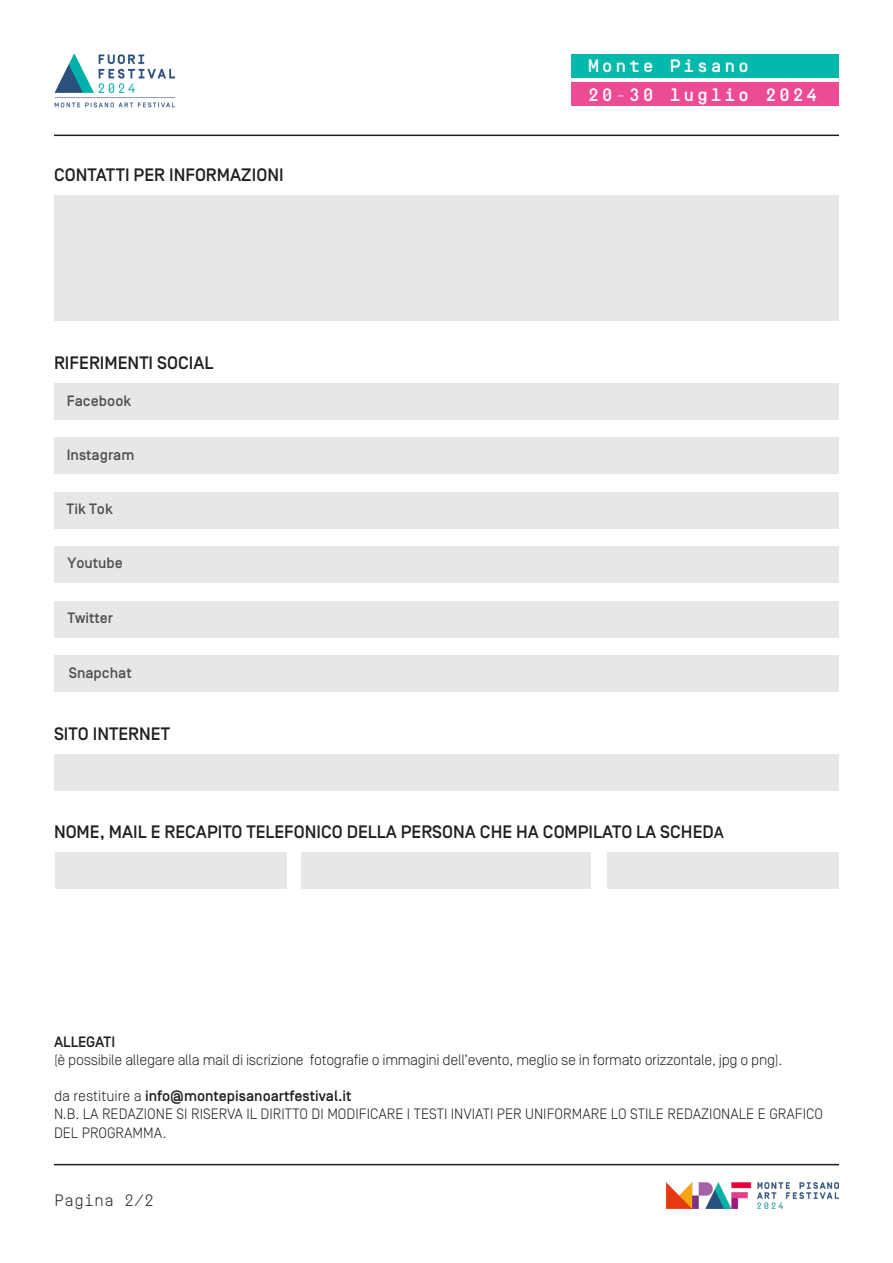
<style>
.page{position:relative;width:893px;height:1263px;background:#fff}
.page>*{position:absolute;margin:0;border:0;box-sizing:border-box;transform-origin:0 0}
.t1{font:500 18px "Simplon BP";color:#231f20}
.t2{font:500 18px/28.5px "Simplon BP Mono";letter-spacing:.15em;color:#fff}
.t3{font:300 16.5px "Simplon BP Mono";color:#231f20}
.t4{font:300 15px/17.1px "Simplon BP";color:#231f20}
.t5{font:300 15px "Simplon BP";letter-spacing:-.02em;color:#231f20}
.t6{font:500 15px "Simplon BP";color:#505050}
.t7{font:500 15px "Simplon BP";color:#231f20}
.s1{font-size:16.5px}
.s2{font-weight:500}
</style>
<div class="page">
<div style="left:55px;top:754px;width:784px;height:36px;background:#e6e7e9"></div>
<img style="left:54px;top:54px;width:121px;height:54px">
<div style="left:571px;top:54px;width:268px;height:23px;background:#03b9ac"></div>
<div style="left:571px;top:82px;width:268px;height:24px;background:#ee4b95"></div>
<hr style="left:54px;top:1164px;width:785px;height:1px;background:#231f20">
<hr style="left:54px;top:135px;width:785px;height:1px;background:#231f20">
<div style="left:55px;top:196px;width:784px;height:125px;background:#e6e7e9"></div>
<div style="left:55px;top:383px;width:784px;height:37px;background:#e6e7e9"></div>
<div style="left:55px;top:437px;width:784px;height:37px;background:#e6e7e9"></div>
<div style="left:55px;top:492px;width:784px;height:37px;background:#e6e7e9"></div>
<div style="left:55px;top:546px;width:784px;height:37px;background:#e6e7e9"></div>
<div style="left:55px;top:601px;width:784px;height:36px;background:#e6e7e9"></div>
<div style="left:55px;top:655px;width:784px;height:37px;background:#e6e7e9"></div>
<div style="left:55px;top:852px;width:231px;height:37px;background:#e6e7e9"></div>
<div style="left:302px;top:852px;width:289px;height:37px;background:#e6e7e9"></div>
<div style="left:607px;top:852px;width:232px;height:37px;background:#e6e7e9"></div>
<img style="left:666px;top:1182px;width:173px;height:27px">
<p class="t1" style="left:54px;top:165px;width:231px">CONTATTI PER INFORMAZIONI</p>
<p class="t1" style="left:54px;top:352px;width:161px">RIFERIMENTI SOCIAL</p>
<p class="t6" style="left:67px;top:392px;width:66px">Facebook</p>
<p class="t6" style="left:67px;top:446px;width:69px">Instagram</p>
<p class="t6" style="left:67px;top:501px;width:48px">Tik Tok</p>
<p class="t6" style="left:67px;top:554px;width:57px">Youtube</p>
<p class="t6" style="left:67px;top:609px;width:47px">Twitter</p>
<p class="t6" style="left:69px;top:664px;width:65px">Snapchat</p>
<p class="t1" style="left:54px;top:723px;width:117px">SITO INTERNET</p>
<p class="t2" style="left:588px;top:51px;width:231px">Monte Pisano<br>20-30 luglio 2024</p>
<p class="t1" style="left:54px;top:821px;width:671px">NOME, MAIL E RECAPITO TELEFONICO DELLA PERSONA CHE HA COMPILATO LA SCHED<span class="s1">A</span></p>
<p class="t7" style="left:54px;top:1034px;width:63px">ALLEGATI</p>
<p class="t5" style="left:54px;top:1051px;width:730px">(è possibile allegare alla mail di iscrizione fotografie o immagini dell’evento, meglio se in formato orizzontale, jpg o png).</p>
<p class="t4" style="left:54px;top:1087px;width:771px">da restituire a <span class="s2">info@montepisanoartfestival.it<br></span>N.B. LA REDAZIONE SI RISERVA IL DIRITTO DI MODIFICARE I TESTI INVIATI PER UNIFORMARE LO STILE REDAZIONALE E GRAFICO</p>
<p class="t4" style="left:54px;top:1124px;width:114px">DEL PROGRAMMA.</p>
<p class="t3" style="left:54px;top:1190px;width:102px">Pagina 2/2</p>
</div>
